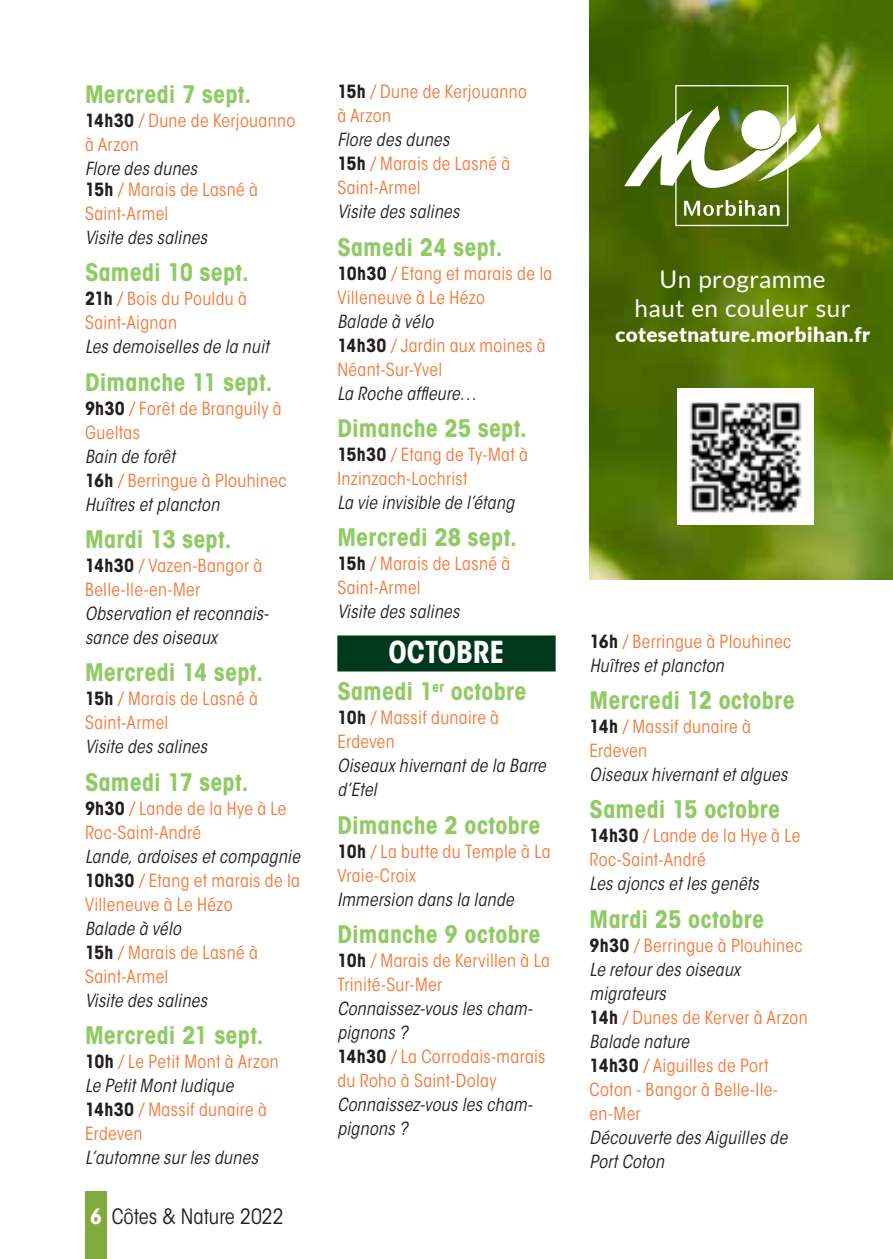
<style>
.page{position:relative;width:893px;height:1259px;background:#fff}
.page>*{position:absolute;margin:0;border:0;box-sizing:border-box;transform-origin:0 0}
.t1{font:700 condensed 30px "ITC Avant Garde Std";color:#fff}
.t2{font:24.3px/29.1px "Lato";letter-spacing:.02em;color:#fff;text-align:center}
.t3{font:700 condensed 24px "ITC Avant Garde Std";letter-spacing:.015em;color:#91ca65}
.t4{font:condensed 21px "ITC Avant Garde Std";color:#231f20}
.t5{font:900 20.7px "Lato";letter-spacing:.025em;color:#fff}
.t6{font:condensed 18px/24px "ITC Avant Garde Std";letter-spacing:.02em;color:#f3793b}
.t7{font:italic condensed 18px/24px "ITC Avant Garde Std";letter-spacing:.015em;color:#231f20}
.s1{font-weight:700;color:#231f20}
.s2{font-style:italic;color:#231f20}
.s3{font-weight:700;font-style:normal}
.s4{font-style:normal;color:#f3793b}
.s5{font-weight:700;color:#fff}
</style>
<div class="page">
<div style="left:85px;top:1191px;width:21px;height:68px;background:#81aa3f"></div>
<div style="left:337px;top:635px;width:219px;height:36px;background:#01381c"></div>
<img style="left:590px;top:0;width:303px;height:580px">
<svg style="left:624px;top:85px;width:198px;height:141px"></svg>
<img style="left:677px;top:388px;width:136px;height:136px">
<h3 class="t3" style="left:85px;top:79px;width:168px">Mercredi 7 sept.</h3>
<p class="t6" style="left:85px;top:108px;width:212px"><span class="s1">14h30</span> / Dune de Kerjouanno à Arzon</p>
<p class="t6" style="left:85px;top:158px;width:174px;line-height:21px"><span class="s2">Flore des dunes<br></span><span class="s1">15h</span> / Marais de Lasné à</p>
<p class="t6" style="left:85px;top:201px;width:85px">Saint-Armel</p>
<p class="t7" style="left:85px;top:226px;width:124px">Visite des salines</p>
<h3 class="t3" style="left:85px;top:257px;width:165px">Samedi 10 sept.</h3>
<p class="t6" style="left:85px;top:287px;width:163px"><span class="s1">21h</span> / Bois du Pouldu à<br>Saint-Aignan</p>
<p class="t7" style="left:85px;top:335px;width:185px">Les demoiselles de la nuit</p>
<h3 class="t3" style="left:85px;top:366px;width:189px">Dimanche 11 sept.</h3>
<p class="t6" style="left:85px;top:396px;width:198px"><span class="s1">9h30</span> / Forêt de Branguily à<br>Gueltas</p>
<p class="t7" style="left:85px;top:444px;width:203px">Bain de forêt<br><span class="s3">16h</span> <span class="s4">/ Berringue à Plouhinec<br></span>Huîtres et plancton</p>
<h3 class="t3" style="left:85px;top:524px;width:148px">Mardi 13 sept.</h3>
<p class="t6" style="left:85px;top:553px;width:179px"><span class="s1">14h30</span> / Vazen-Bangor à<br>Belle-Ile-en-Mer</p>
<p class="t7" style="left:85px;top:602px;width:185px">Observation et reconnais&shy;sance des oiseaux</p>
<h3 class="t3" style="left:85px;top:657px;width:180px">Mercredi 14 sept.</h3>
<p class="t6" style="left:85px;top:687px;width:174px"><span class="s1">15h</span> / Marais de Lasné à<br>Saint-Armel</p>
<p class="t7" style="left:85px;top:735px;width:124px">Visite des salines</p>
<h3 class="t3" style="left:85px;top:766px;width:165px">Samedi 17 sept.</h3>
<p class="t6" style="left:85px;top:796px;width:203px"><span class="s1">9h30</span> / Lande de la Hye à Le<br>Roc-Saint-André</p>
<p class="t6" style="left:85px;top:844px;width:216px;text-align:justify"><span class="s2">Lande, ardoises et compagnie </span><span class="s1">10h30</span> / Etang et marais de la Villeneuve à Le Hézo</p>
<p class="t6" style="left:85px;top:916px;width:174px"><span class="s2">Balade à vélo<br></span><span class="s1">15h</span> / Marais de Lasné à<br>Saint-Armel</p>
<p class="t7" style="left:85px;top:988px;width:124px">Visite des salines</p>
<h3 class="t3" style="left:85px;top:1020px;width:180px">Mercredi 21 sept.</h3>
<p class="t6" style="left:85px;top:1049px;width:195px"><span class="s1">10h</span> / Le Petit Mont à Arzon<br><span class="s2">Le Petit Mont ludique<br></span><span class="s1">14h30</span> / Massif dunaire à<br>Erdeven</p>
<p class="t7" style="left:85px;top:1146px;width:174px">L’automne sur les dunes</p>
<p class="t4" style="left:90px;top:1204px;width:195px"><span class="s5">6</span> Côtes &amp; Nature 2022</p>
<p class="t6" style="left:337px;top:80px;width:191px"><span class="s1">15h</span> / Dune de Kerjouanno à Arzon</p>
<p class="t6" style="left:337px;top:128px;width:174px"><span class="s2">Flore des dunes<br></span><span class="s1">15h</span> / Marais de Lasné à<br>Saint-Armel</p>
<p class="t7" style="left:337px;top:200px;width:124px">Visite des salines</p>
<h3 class="t3" style="left:337px;top:232px;width:167px">Samedi 24 sept.</h3>
<p class="t6" style="left:337px;top:261px;width:216px"><span class="s1">10h30</span> / Etang et marais de la<br>Villeneuve à Le Hézo</p>
<p class="t6" style="left:337px;top:309px;width:210px"><span class="s2">Balade à vélo<br></span><span class="s1">14h30</span> / Jardin aux moines à<br>Néant-Sur-Yvel</p>
<p class="t7" style="left:337px;top:382px;width:141px">La Roche affleure…</p>
<h3 class="t3" style="left:337px;top:413px;width:191px">Dimanche 25 sept.</h3>
<p class="t6" style="left:337px;top:443px;width:192px"><span class="s1">15h30</span> / Etang de Ty-Mat à<br>Inzinzach-Lochrist</p>
<p class="t7" style="left:337px;top:491px;width:178px">La vie invisible de l’étang</p>
<h3 class="t3" style="left:337px;top:522px;width:181px">Mercredi 28 sept.</h3>
<p class="t6" style="left:337px;top:552px;width:174px"><span class="s1">15h</span> / Marais de Lasné à<br>Saint-Armel</p>
<p class="t7" style="left:337px;top:600px;width:124px">Visite des salines</p>
<h1 class="t1" style="left:389px;top:633px;width:117px">OCTOBRE</h1>
<h3 class="t3" style="left:337px;top:676px;width:191px">Samedi 1<sup>er</sup> octobre</h3>
<p class="t6" style="left:337px;top:706px;width:163px"><span class="s1">10h</span> / Massif dunaire à<br>Erdeven</p>
<p class="t7" style="left:337px;top:754px;width:210px">Oiseaux hivernant de la Barre d’Etel</p>
<h3 class="t3" style="left:337px;top:809px;width:205px">Dimanche 2 octobre</h3>
<p class="t6" style="left:337px;top:839px;width:215px"><span class="s1">10h</span> / La butte du Temple à La<br>Vraie-Croix</p>
<p class="t7" style="left:337px;top:887px;width:178px">Immersion dans la lande</p>
<h3 class="t3" style="left:337px;top:919px;width:205px">Dimanche 9 octobre</h3>
<p class="t6" style="left:337px;top:948px;width:214px"><span class="s1">10h</span> / Marais de Kervillen à La<br>Trinité-Sur-Mer</p>
<p class="t6" style="left:337px;top:996px;width:210px"><span class="s2">Connaissez-vous les cham&shy;pignons ?<br></span><span class="s1">14h30</span> / La Corrodais-marais du Roho à Saint-Dolay</p>
<p class="t7" style="left:337px;top:1093px;width:197px">Connaissez-vous les cham&shy;pignons ?</p>
<h2 class="t2" style="left:635px;top:264px;width:217px">Un programme haut en couleur sur</h2>
<p class="t5" style="left:616px;top:319px;width:256px">cotesetnature.morbihan.fr</p>
<p class="t6" style="left:590px;top:629px;width:203px"><span class="s1">16h</span> / Berringue à Plouhinec<br><span class="s2">Huîtres et plancton</span></p>
<h3 class="t3" style="left:590px;top:685px;width:207px">Mercredi 12 octobre</h3>
<p class="t6" style="left:590px;top:714px;width:163px"><span class="s1">14h</span> / Massif dunaire à<br>Erdeven</p>
<p class="t7" style="left:590px;top:763px;width:199px">Oiseaux hivernant et algues</p>
<h3 class="t3" style="left:590px;top:794px;width:192px">Samedi 15 octobre</h3>
<p class="t6" style="left:590px;top:824px;width:212px"><span class="s1">14h30</span> / Lande de la Hye à Le<br>Roc-Saint-André</p>
<p class="t7" style="left:590px;top:872px;width:171px">Les ajoncs et les genêts</p>
<h3 class="t3" style="left:590px;top:903px;width:176px">Mardi 25 octobre</h3>
<p class="t6" style="left:590px;top:933px;width:219px"><span class="s1">9h30</span> / Berringue à Plouhinec<br><span class="s2">Le retour des oiseaux migrateurs<br></span><span class="s1">14h</span> / Dunes de Kerver à Arzon<br><span class="s2">Balade nature<br></span><span class="s1">14h30</span> / Aiguilles de Port<br>Coton - Bangor à Belle-Ile&shy;en-Mer</p>
<p class="t7" style="left:590px;top:1125px;width:199px">Découverte des Aiguilles de<br>Port Coton</p>
</div>
